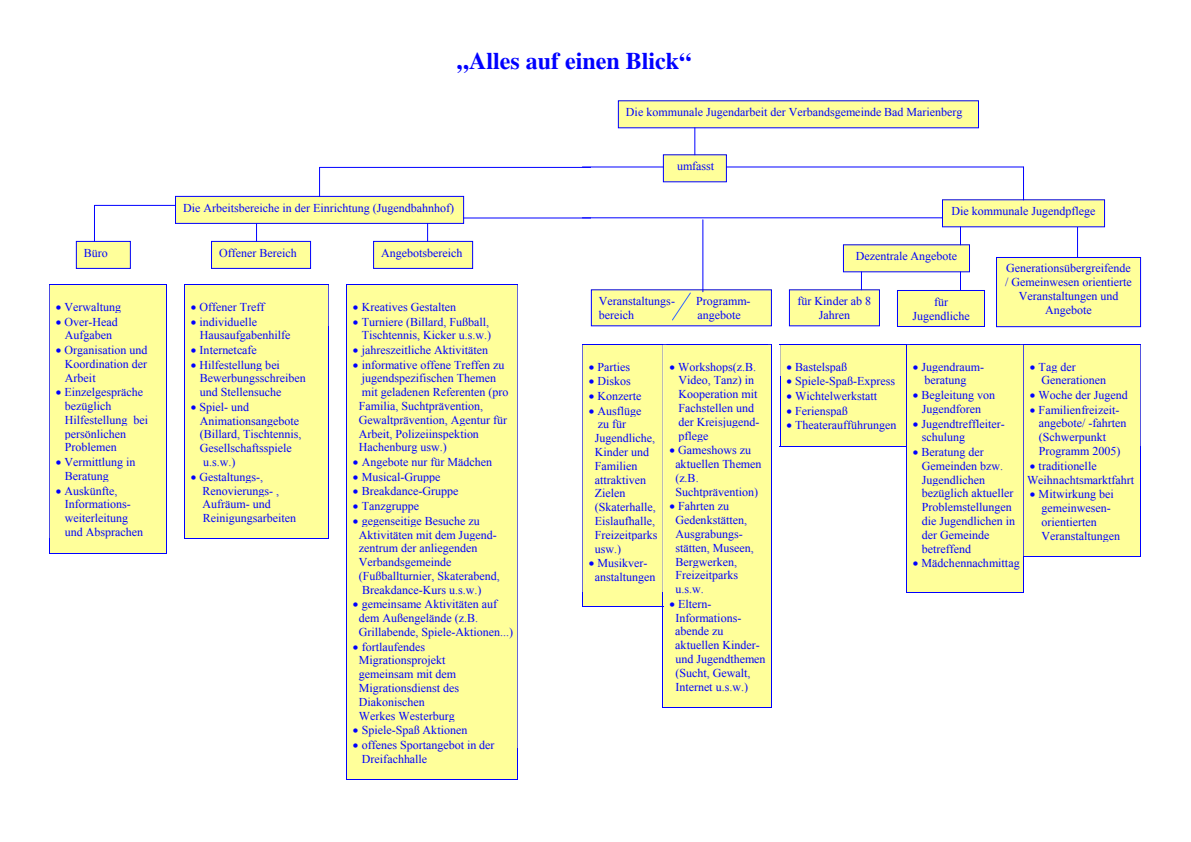
<style>
.page{position:relative;width:1191px;height:842px;background:#fff}
.page>*{position:absolute;margin:0;border:0;box-sizing:border-box;transform-origin:0 0}
.t1{font:700 26px "Times New Roman";color:#00f}
.t2{font:700 24px "Times";color:#00f}
.t3{font:12px/14.1px "Times New Roman";color:#00f}
</style>
<div class="page">
<hr style="left:346px;top:285px;width:1px;height:41px;background:#00f">
<hr style="left:517px;top:285px;width:1px;height:41px;background:#00f">
<hr style="left:346px;top:327px;width:1px;height:212px;background:#00f">
<hr style="left:517px;top:327px;width:1px;height:212px;background:#00f">
<hr style="left:184px;top:539px;width:144px;height:1px;background:#00f">
<hr style="left:49px;top:553px;width:117px;height:1px;background:#00f">
<svg style="left:346px;top:539px;width:1px;height:14px"></svg>
<svg style="left:517px;top:539px;width:1px;height:14px"></svg>
<hr style="left:346px;top:553px;width:1px;height:34px;background:#00f">
<hr style="left:517px;top:553px;width:1px;height:34px;background:#00f">
<svg style="left:346px;top:587px;width:1px;height:59px"></svg>
<svg style="left:517px;top:587px;width:1px;height:59px"></svg>
<hr style="left:346px;top:646px;width:1px;height:30px;background:#00f">
<hr style="left:517px;top:646px;width:1px;height:30px;background:#00f">
<hr style="left:346px;top:676px;width:1px;height:42px;background:#00f">
<hr style="left:517px;top:676px;width:1px;height:42px;background:#00f">
<div style="left:347px;top:285px;width:170px;height:494px;background:#ffff9a"></div>
<svg style="left:346px;top:718px;width:1px;height:31px"></svg>
<svg style="left:517px;top:718px;width:1px;height:31px"></svg>
<hr style="left:346px;top:749px;width:1px;height:31px;background:#00f">
<hr style="left:346px;top:779px;width:171px;height:1px;background:#00f">
<hr style="left:517px;top:749px;width:1px;height:31px;background:#00f">
<div style="left:211px;top:241px;width:99px;height:27px;background:#ffff9a"></div>
<div style="left:211px;top:241px;width:100px;height:28px;border:1px solid #00f"></div>
<div style="left:76px;top:241px;width:54px;height:27px;background:#ffff9a"></div>
<div style="left:76px;top:241px;width:55px;height:28px;border:1px solid #00f"></div>
<div style="left:373px;top:241px;width:99px;height:27px;background:#ffff9a"></div>
<div style="left:373px;top:241px;width:100px;height:28px;border:1px solid #00f"></div>
<div style="left:175px;top:196px;width:288px;height:27px;background:#ffff9a"></div>
<div style="left:175px;top:196px;width:289px;height:28px;border:1px solid #00f"></div>
<hr style="left:319px;top:167px;width:1px;height:30px;background:#00f">
<hr style="left:319px;top:167px;width:271px;height:1px;background:#00f">
<hr style="left:463px;top:218px;width:127px;height:1px;background:#00f">
<svg style="left:94px;top:205px;width:334px;height:37px"></svg>
<hr style="left:1077px;top:227px;width:1px;height:39px;background:#00f">
<div style="left:618px;top:101px;width:360px;height:27px;background:#ffff9a"></div>
<div style="left:663px;top:155px;width:63px;height:27px;background:#ffff9a"></div>
<div style="left:663px;top:154px;width:64px;height:28px;border:1px solid #00f"></div>
<div style="left:942px;top:200px;width:162px;height:27px;background:#ffff9a"></div>
<hr style="left:582px;top:217px;width:360px;height:1px;background:#00f">
<div style="left:843px;top:245px;width:126px;height:27px;background:#ffff9a"></div>
<div style="left:996px;top:257px;width:144px;height:70px;background:#ffff9a"></div>
<div style="left:996px;top:257px;width:145px;height:70px;border:1px solid #00f"></div>
<svg style="left:960px;top:227px;width:1px;height:18px"></svg>
<div style="left:789px;top:290px;width:90px;height:36px;background:#ffff9a"></div>
<div style="left:897px;top:290px;width:87px;height:36px;background:#ffff9a"></div>
<div style="left:897px;top:290px;width:88px;height:37px;border:1px solid #00f"></div>
<svg style="left:861px;top:272px;width:1px;height:18px"></svg>
<svg style="left:960px;top:272px;width:1px;height:18px"></svg>
<div style="left:591px;top:290px;width:180px;height:36px;background:#ffff9a"></div>
<hr style="left:1023px;top:167px;width:1px;height:33px;background:#00f">
<svg style="left:672px;top:292px;width:19px;height:29px"></svg>
<svg style="left:694px;top:128px;width:1px;height:27px"></svg>
<hr style="left:582px;top:167px;width:81px;height:1px;background:#00f">
<hr style="left:726px;top:167px;width:297px;height:1px;background:#00f">
<hr style="left:702px;top:220px;width:1px;height:72px;background:#00f">
<hr style="left:906px;top:592px;width:117px;height:1px;background:#00f">
<div style="left:184px;top:285px;width:145px;height:254px;background:#ffff9a"></div>
<div style="left:49px;top:285px;width:118px;height:268px;background:#ffff9a"></div>
<svg style="left:353px;top:305px;width:8px;height:7px"></svg>
<svg style="left:353px;top:320px;width:8px;height:6px"></svg>
<svg style="left:353px;top:348px;width:8px;height:7px"></svg>
<svg style="left:353px;top:363px;width:8px;height:7px"></svg>
<svg style="left:353px;top:460px;width:8px;height:7px"></svg>
<svg style="left:353px;top:475px;width:8px;height:7px"></svg>
<svg style="left:353px;top:490px;width:8px;height:6px"></svg>
<svg style="left:353px;top:504px;width:8px;height:7px"></svg>
<svg style="left:353px;top:519px;width:8px;height:7px"></svg>
<svg style="left:353px;top:603px;width:8px;height:6px"></svg>
<svg style="left:353px;top:645px;width:8px;height:7px"></svg>
<svg style="left:353px;top:729px;width:8px;height:6px"></svg>
<svg style="left:353px;top:743px;width:8px;height:7px"></svg>
<svg style="left:779px;top:344px;width:362px;height:248px"></svg>
<svg style="left:582px;top:344px;width:190px;height:364px;background:#fafaa7"></svg>
<p class="t1" style="left:604px;top:41px;width:138px">einen Blick“</p>
<p class="t2" style="left:457px;top:47px;width:236px">„Alles auf einen Blick“</p>
<p class="t1" style="left:452px;top:45px;width:112px">“Alles auf</p>
<p class="t3" style="left:626px;top:105px;width:338px">Die kommunale Jugendarbeit der Verbandsgemeinde Bad Marienberg</p>
<p class="t3" style="left:183px;top:200px;width:272px">Die Arbeitsbereiche in der Einrichtung (Jugendbahnhof)</p>
<p class="t3" style="left:381px;top:245px;width:83px">Angebotsbereich</p>
<p class="t3" style="left:84px;top:245px;width:25px">Büro</p>
<p class="t3" style="left:219px;top:245px;width:79px">Offener Bereich</p>
<p class="t3" style="left:65px;top:300px;width:85px">Verwaltung<br>Over-Head<br>Aufgaben<br>Organisation und<br>Koordination der<br>Arbeit<br>Einzelgespräche bezüglich<br>Hilfestellung bei persönlichen<br>Problemen<br>Vermittlung in<br>Beratung<br>Auskünfte,<br>Informations&shy;weiterleitung und Absprachen</p>
<p class="t3" style="left:359px;top:300px;width:156px">Kreatives Gestalten<br>Turniere (Billard, Fußball,<br>Tischtennis, Kicker u.s.w.) jahreszeitliche Aktivitäten informative offene Treffen zu jugendspezifischen Themen<br>mit geladenen Referenten (pro<br>Familia, Suchtprävention,<br>Gewaltprävention, Agentur für<br>Arbeit, Polizeiinspektion<br>Hachenburg usw.)<br>Angebote nur für Mädchen<br>Musical-Gruppe<br>Breakdance-Gruppe<br>Tanzgruppe<br>gegenseitige Besuche zu<br>Aktivitäten mit dem Jugend&shy;zentrum der anliegenden<br>Verbandsgemeinde (Fußballturnier, Skaterabend,<br>Breakdance-Kurs u.s.w.) gemeinsame Aktivitäten auf dem Außengelände (z.B.<br>Grillabende, Spiele-Aktionen...) fortlaufendes<br>Migrationsprojekt<br>gemeinsam mit dem<br>Migrationsdienst des<br>Diakonischen<br>Werkes Westerburg<br>Spiele-Spaß Aktionen<br>offenes Sportangebot in der<br>Dreifachhalle</p>
<p class="t3" style="left:200px;top:300px;width:108px">Offener Treff individuelle<br>Hausaufgabenhilfe<br>Internetcafe<br>Hilfestellung bei<br>Bewerbungsschreiben und Stellensuche<br>Spiel- und<br>Animationsangebote (Billard, Tischtennis,<br>Gesellschaftsspiele u.s.w.)<br>Gestaltungs-,<br>Renovierungs- ,<br>Aufräum- und<br>Reinigungsarbeiten</p>
<p class="t3" style="left:677px;top:159px;width:39px">umfasst</p>
<p class="t3" style="left:599px;top:294px;width:77px">Veranstaltungs-</p>
<p class="t3" style="left:696px;top:294px;width:56px">Programm-</p>
<p class="t3" style="left:599px;top:308px;width:37px">bereich</p>
<p class="t3" style="left:697px;top:308px;width:45px">angebote</p>
<p class="t3" style="left:594px;top:359px;width:64px">Parties<br>Diskos<br>Konzerte<br>Ausflüge<br>zu für<br>Jugendliche,<br>Kinder und<br>Familien attraktiven<br>Zielen (Skaterhalle,<br>Eislaufhalle,<br>Freizeitparks usw.)<br>Musikver&shy;anstaltungen</p>
<p class="t3" style="left:675px;top:359px;width:92px">Workshops(z.B.<br>Video, Tanz) in<br>Kooperation mit<br>Fachstellen und der Kreisjugend&shy;pflege<br>Gameshows zu aktuellen Themen (z.B.<br>Suchtprävention)<br>Fahrten zu<br>Gedenkstätten,<br>Ausgrabungs&shy;stätten, Museen,<br>Bergwerken,<br>Freizeitparks u.s.w.<br>Eltern-<br>Informations&shy;abende zu aktuellen Kinder&shy;und Jugendthemen (Sucht, Gewalt,<br>Internet u.s.w.)</p>
<p class="t3" style="left:951px;top:204px;width:145px">Die kommunale Jugendpflege</p>
<p class="t3" style="left:855px;top:249px;width:103px">Dezentrale Angebote</p>
<p class="t3" style="left:1005px;top:261px;width:128px;text-align:center">Generationsübergreifende / Gemeinwesen orientierte<br>Veranstaltungen und<br>Angebote</p>
<p class="t3" style="left:797px;top:294px;width:75px;text-align:center">für Kinder ab 8<br>Jahren</p>
<p class="t3" style="left:912px;top:294px;width:59px;text-align:center">für<br>Jugendliche</p>
<p class="t3" style="left:795px;top:359px;width:103px;line-height:14.7px">Bastelspaß<br>Spiele-Spaß-Express<br>Wichtelwerkstatt<br>Ferienspaß<br>Theateraufführungen</p>
<p class="t3" style="left:1038px;top:359px;width:39px">Tag der</p>
<p class="t3" style="left:921px;top:359px;width:100px">Jugendraum&shy;beratung<br>Begleitung von<br>Jugendforen<br>Jugendtreffleiter&shy;schulung<br>Beratung der<br>Gemeinden bzw.<br>Jugendlichen bezüglich aktueller<br>Problemstellungen die Jugendlichen in der Gemeinde betreffend<br>Mädchennachmittag</p>
<p class="t3" style="left:1041px;top:373px;width:66px">Generationen</p>
<p class="t3" style="left:1038px;top:388px;width:91px">Woche der Jugend</p>
<p class="t3" style="left:1038px;top:402px;width:82px">Familienfreizeit-</p>
<p class="t3" style="left:1038px;top:416px;width:89px">angebote/ -fahrten</p>
<p class="t3" style="left:1039px;top:430px;width:69px">(Schwerpunkt</p>
<p class="t3" style="left:1039px;top:444px;width:83px">Programm 2005)</p>
<p class="t3" style="left:1038px;top:458px;width:60px">traditionelle</p>
<p class="t3" style="left:1027px;top:472px;width:109px">Weihnachtsmarktfahrt</p>
<p class="t3" style="left:1038px;top:487px;width:77px">Mitwirkung bei</p>
<p class="t3" style="left:1041px;top:501px;width:71px">gemeinwesen-</p>
<p class="t3" style="left:1041px;top:515px;width:57px">orientierten</p>
<p class="t3" style="left:1041px;top:528px;width:80px">Veranstaltungen</p>
</div>
